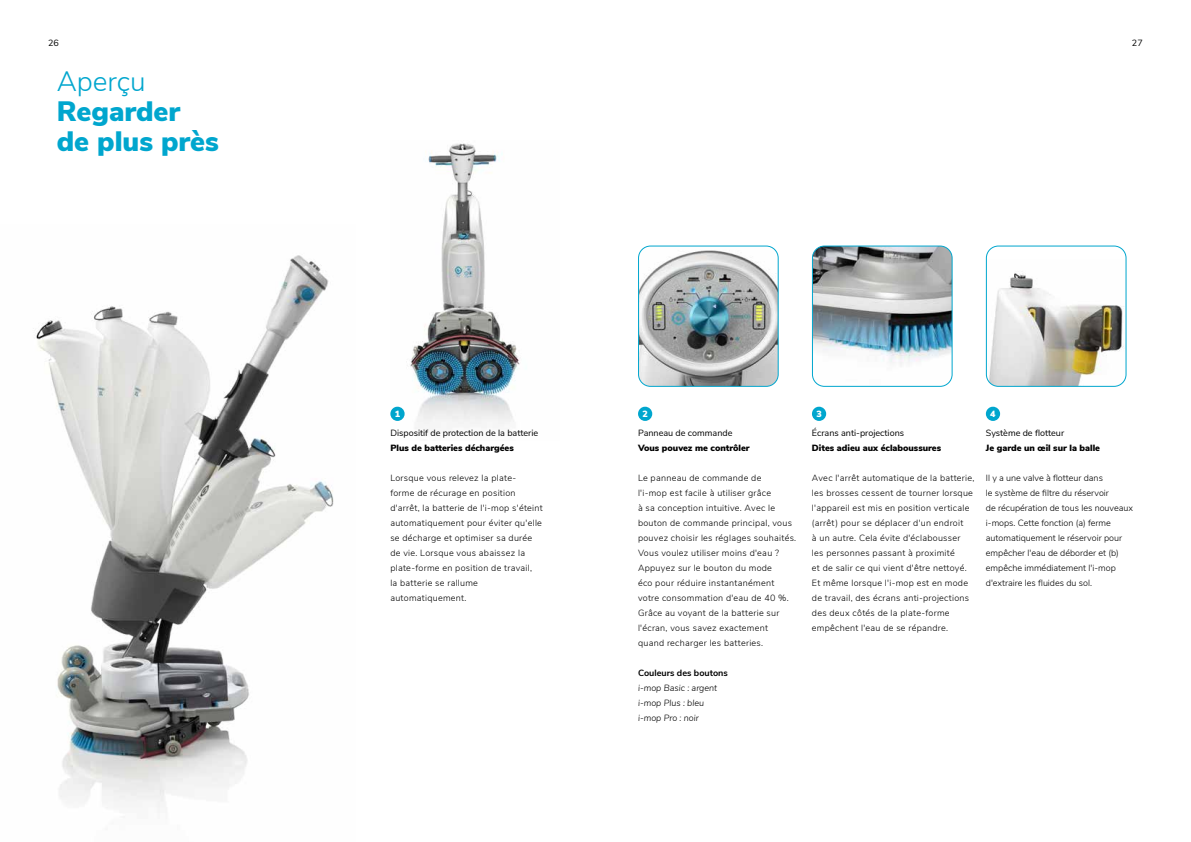
<style>
.page{position:relative;width:1191px;height:842px;background:#fff}
.page>*{position:absolute;margin:0;border:0;box-sizing:border-box;transform-origin:0 0}
.t1{font:900 28px/30px "Nunito Sans";color:#00a6ce}
.t2{font:300 28px "Nunito Sans";color:#00a6ce}
.t3{font:300 9px/15px "Nunito Sans";letter-spacing:.03em;color:#000}
.t4{font:300 9px/15px "Nunito Sans";color:#000}
.t5{font:9px "Nunito Sans";color:#000}
.t6{font:900 9px "Nunito Sans";color:#000}
.t7{font:italic 300 9px/15px "Nunito Sans";color:#000}
.t8{font:700 9px "Nunito Sans";color:#000}
.t9{font:900 9px "Nunito Sans";color:#fff}
</style>
<div class="page">
<img style="left:36px;top:255px;width:298px;height:553px">
<img style="left:390px;top:143px;width:130px;height:286px">
<img style="left:812px;top:246px;width:140px;height:140px">
<div style="left:812px;top:246px;width:140px;height:141px;border:1px solid #00a6ce;border-radius:12px"></div>
<img style="left:638px;top:246px;width:140px;height:140px">
<div style="left:638px;top:246px;width:140px;height:141px;border:1px solid #00a6ce;border-radius:12px"></div>
<svg style="left:638px;top:407px;width:14px;height:14px"></svg>
<svg style="left:812px;top:407px;width:14px;height:14px"></svg>
<svg style="left:986px;top:407px;width:14px;height:14px"></svg>
<img style="left:986px;top:273px;width:140px;height:113px">
<div style="left:986px;top:246px;width:140px;height:141px;border:1px solid #00a6ce;border-radius:12px"></div>
<p class="t5" style="left:48px;top:36px;width:12px">26</p>
<p class="t5" style="left:1132px;top:36px;width:12px">27</p>
<h1 class="t2" style="left:57px;top:61px;width:90px">Aperçu</h1>
<h1 class="t1" style="left:57px;top:95px;width:164px">Regarder de plus près</h1>
<p class="t9" style="left:395px;top:408px;width:7px">1</p>
<p class="t5" style="left:390px;top:426px;width:149px">Dispositif de protection de la batterie</p>
<p class="t6" style="left:390px;top:441px;width:125px">Plus de batteries déchargées</p>
<p class="t3" style="left:390px;top:470px;width:154px">Lorsque vous relevez la plate-<br>forme de récurage en position d'arrêt, la batterie de l'i-mop s'éteint automatiquement pour éviter qu'elle se décharge et optimiser sa durée de vie. Lorsque vous abaissez la plate-forme en position de travail,<br>la batterie se rallume automatiquement.</p>
<p class="t9" style="left:642px;top:407px;width:7px">2</p>
<p class="t5" style="left:638px;top:426px;width:96px">Panneau de commande</p>
<p class="t6" style="left:638px;top:441px;width:113px">Vous pouvez me contrôler</p>
<p class="t3" style="left:638px;top:470px;width:160px">Le panneau de commande de<br>l'i-mop est facile à utiliser grâce<br>à sa conception intuitive. Avec le bouton de commande principal, vous pouvez choisir les réglages souhaités.<br>Vous voulez utiliser moins d'eau ?<br>Appuyez sur le bouton du mode<br>éco pour réduire instantanément votre consommation d'eau de 40 %.<br>Grâce au voyant de la batterie sur l'écran, vous savez exactement quand recharger les batteries.</p>
<p class="t8" style="left:638px;top:666px;width:91px">Couleurs des boutons</p>
<p class="t7" style="left:638px;top:680px;width:81px">i-mop Basic : argent i-mop Plus : bleu i-mop Pro : noir</p>
<p class="t9" style="left:816px;top:407px;width:7px">3</p>
<p class="t5" style="left:812px;top:426px;width:94px">Écrans anti-projections</p>
<p class="t6" style="left:812px;top:441px;width:131px">Dites adieu aux éclaboussures</p>
<p class="t3" style="left:812px;top:470px;width:164px">Avec l'arrêt automatique de la batterie, les brosses cessent de tourner lorsque l'appareil est mis en position verticale (arrêt) pour se déplacer d'un endroit<br>à un autre. Cela évite d'éclabousser<br>les personnes passant à proximité<br>et de salir ce qui vient d'être nettoyé.<br>Et même lorsque l'i-mop est en mode de travail, des écrans anti-projections des deux côtés de la plate-forme empêchent l'eau de se répandre.</p>
<p class="t9" style="left:990px;top:407px;width:7px">4</p>
<p class="t5" style="left:986px;top:426px;width:80px">Système de flotteur</p>
<p class="t6" style="left:986px;top:441px;width:116px">Je garde un œil sur la balle</p>
<p class="t4" style="left:986px;top:470px;width:149px">Il y a une valve à flotteur dans<br>le système de filtre du réservoir<br>de récupération de tous les nouveaux i-mops. Cette fonction (a) ferme automatiquement le réservoir pour empêcher l'eau de déborder et (b) empêche immédiatement l'i-mop d'extraire les fluides du sol.</p>
</div>
